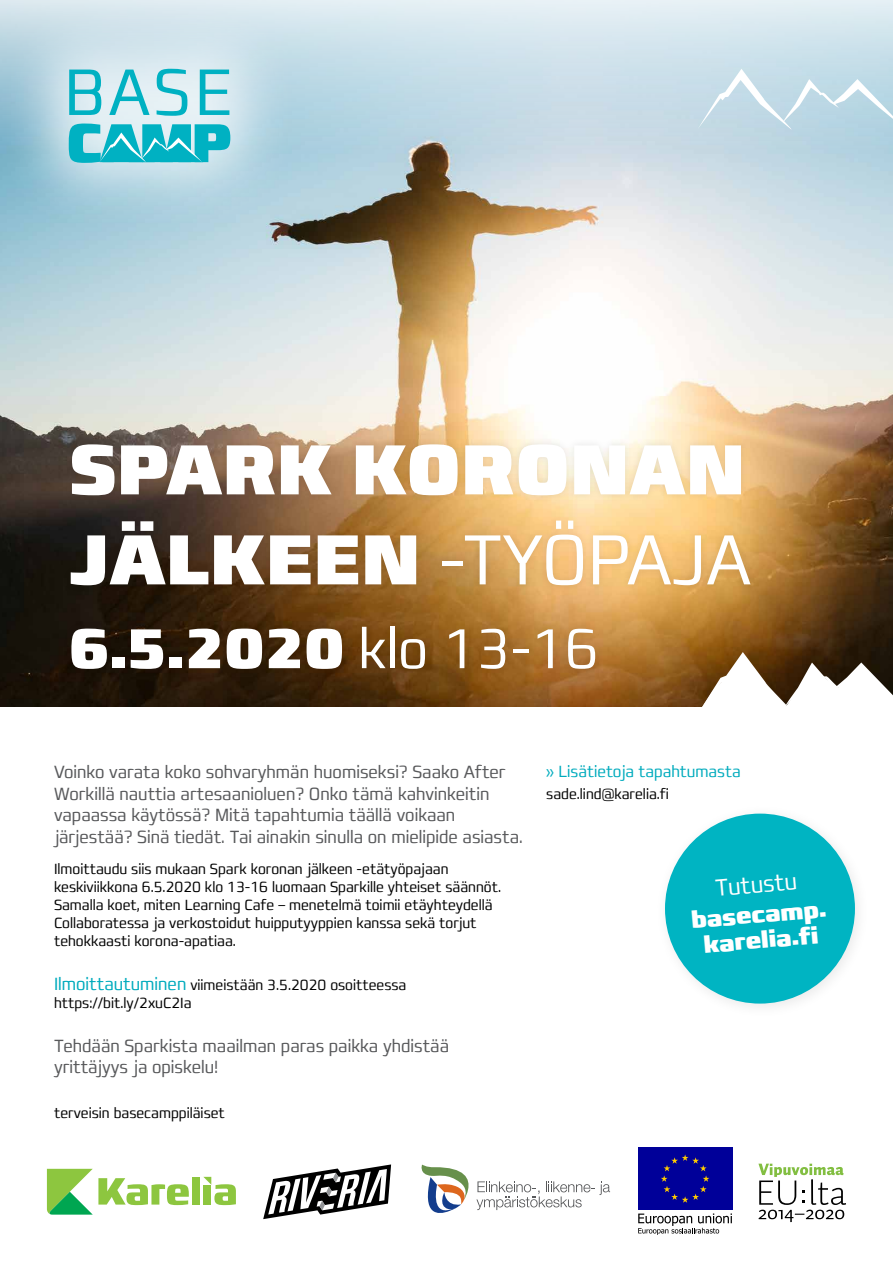
<style>
.page{position:relative;width:893px;height:1263px;background:#fff}
.page>*{position:absolute;margin:0;border:0;box-sizing:border-box;transform-origin:0 0}
.t1{font:900 condensed 72px/90px "Francker CYR";color:#fff}
.t2{font:900 condensed 57px "Francker CYR";color:#fff}
.t3{font:900 condensed 24px/25.5px "Francker CYR";color:#fff;text-align:center}
.t4{font:300 condensed 24px "Francker CYR";color:#fff}
.t5{font:300 condensed 18px/21.6px "Francker CYR";color:#58595b}
.t6{font:300 condensed 16.5px "Francker CYR";color:#00abbd}
.t7{font:300 condensed 15px/18px "Francker CYR";color:#000}
.s1{font-weight:300}
.s2{font-size:18px;color:#00abbd}
</style>
<div class="page">
<img style="left:0;top:0;width:893px;height:706px">
<div style="left:665px;top:814px;width:190px;height:189px;background:#00b4c2;border-radius:50%"></div>
<div style="left:63px;top:436px;width:695px;height:157px;background:#000;opacity:.1"></div>
<div style="left:0;top:0;width:299px;height:232px;background:#fff;opacity:.75"></div>
<svg style="left:69px;top:70px;width:32px;height:45px"></svg>
<svg style="left:109px;top:70px;width:41px;height:45px;background:#99dae3"></svg>
<svg style="left:157px;top:69px;width:30px;height:47px"></svg>
<svg style="left:200px;top:70px;width:29px;height:45px"></svg>
<svg style="left:69px;top:124px;width:161px;height:39px;background:#40c2cf"></svg>
<div style="left:62px;top:618px;width:542px;height:60px;background:#000;opacity:.1"></div>
<svg style="left:698px;top:69px;width:195px;height:61px;background:#c5dce7"></svg>
<svg style="left:698px;top:652px;width:195px;height:55px"></svg>
<div style="left:192px;top:1177px;width:8px;height:27px;background:#8dc63f"></div>
<svg style="left:203px;top:1177px;width:33px;height:28px"></svg>
<svg style="left:47px;top:1169px;width:142px;height:45px"></svg>
<svg style="left:476px;top:1181px;width:134px;height:29px"></svg>
<svg style="left:421px;top:1164px;width:48px;height:49px"></svg>
<svg style="left:758px;top:1164px;width:88px;height:58px"></svg>
<svg style="left:263px;top:1164px;width:128px;height:55px"></svg>
<div style="left:638px;top:1147px;width:94px;height:63px;background:#009"></div>
<svg style="left:661px;top:1154px;width:48px;height:49px"></svg>
<svg style="left:638px;top:1213px;width:94px;height:22px"></svg>
<h1 class="t1" style="left:69px;top:426px;width:683px">SPARK KORONAN<br>JÄLKEEN <span class="s1">-TYÖPAJA</span></h1>
<h2 class="t2" style="left:69px;top:613px;width:531px">6.5.2020 <span class="s1">klo 13-16</span></h2>
<p class="t5" style="left:54px;top:762px;width:470px">Voinko varata koko sohvaryhmän huomiseksi? Saako After Workillä nauttia artesaanioluen? Onko tämä kahvinkeitin vapaassa käytössä? Mitä tapahtumia täällä voikaan järjestää? Sinä tiedät. Tai ainakin sinulla on mielipide asiasta.</p>
<p class="t7" style="left:54px;top:860px;width:448px">Ilmoittaudu siis mukaan Spark koronan jälkeen -etätyöpajaan keskiviikkona 6.5.2020 klo 13-16 luomaan Sparkille yhteiset säännöt.<br>Samalla koet, miten Learning Cafe – menetelmä toimii etäyhteydellä Collaboratessa ja verkostoidut huipputyyppien kanssa sekä torjut tehokkaasti korona-apatiaa.</p>
<p class="t7" style="left:54px;top:976px;width:354px"><span class="s2">Ilmoittautuminen</span> viimeistään 3.5.2020 osoitteessa https://bit.ly/2xuC2Ia</p>
<p class="t5" style="left:54px;top:1035px;width:397px">Tehdään Sparkista maailman paras paikka yhdistää yrittäjyys ja opiskelu!</p>
<p class="t7" style="left:54px;top:1104px;width:172px">terveisin basecamppiläiset</p>
<p class="t6" style="left:546px;top:761px;width:196px">» Lisätietoja tapahtumasta</p>
<p class="t7" style="left:546px;top:785px;width:124px">sade.lind@karelia.fi</p>
<h3 class="t4" style="left:714px;top:873px;width:83px;rotate:-5deg">Tutustu</h3>
<h3 class="t3" style="left:690px;top:908px;width:137px;rotate:-5deg">basecamp. karelia.fi</h3>
</div>
